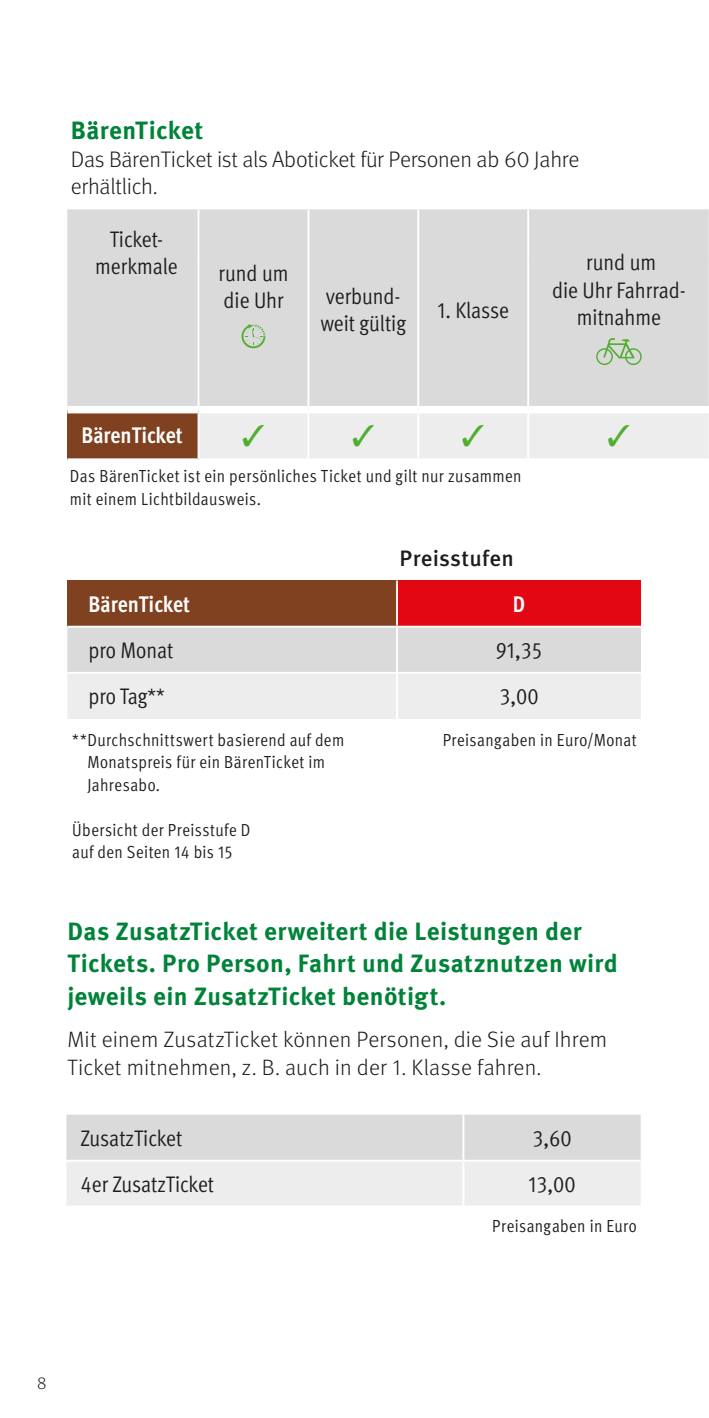
<style>
.page{position:relative;width:709px;height:1418px;background:#fff}
.page>*{position:absolute;margin:0;border:0;box-sizing:border-box;transform-origin:0 0}
.t1{font:700 25px/32.5px "Meta Pro";letter-spacing:.015em;color:#008339}
.t2{font:22.5px/27.5px "Meta Pro Cond Norm";color:#1d1d1b;text-align:center}
.t3{font:300 22.5px/27.5px "Meta Pro";letter-spacing:-.01em;color:#1d1d1b}
.t4{font:700 condensed 22.5px "Meta Pro";color:#fff}
.t5{font:300 22.25px/27.5px "Meta Pro";letter-spacing:.005em;color:#1d1d1b}
.t6{font:500 22.25px "Meta Pro";letter-spacing:.01em;color:#1d1d1b}
.t7{font:condensed 17.5px/22.5px "Meta Pro";letter-spacing:.02em;color:#1d1d1b}
.t8{font:300 17.5px "Meta Pro";color:#1d1d1b}
</style>
<div class="page">
<svg style="left:66px;top:1114px;width:574px;height:91px;background:#e3e3e3"></svg>
<hr style="left:462px;top:1114px;width:2px;height:45px;background:#fff">
<hr style="left:66px;top:1159px;width:397px;height:2px;background:#fff">
<hr style="left:463px;top:1159px;width:177px;height:2px;background:#fff">
<hr style="left:462px;top:1161px;width:2px;height:44px;background:#fff">
<div style="left:67px;top:410px;width:131px;height:49px;background:#804120"></div>
<div style="left:67px;top:209px;width:641px;height:197px;background:#dadada"></div>
<hr style="left:307px;top:209px;width:2px;height:49px;background:#fff">
<hr style="left:417px;top:209px;width:2px;height:49px;background:#fff">
<hr style="left:527px;top:209px;width:2px;height:49px;background:#fff">
<hr style="left:307px;top:258px;width:2px;height:148px;background:#fff">
<hr style="left:417px;top:258px;width:2px;height:148px;background:#fff">
<hr style="left:527px;top:258px;width:2px;height:148px;background:#fff">
<hr style="left:197px;top:209px;width:2px;height:49px;background:#fff">
<hr style="left:197px;top:258px;width:2px;height:148px;background:#fff">
<hr style="left:197px;top:413px;width:2px;height:45px;background:#fff">
<hr style="left:67px;top:458px;width:131px;height:2px;background:#fff">
<div style="left:67px;top:406px;width:131px;height:7px;background:#fff"></div>
<svg style="left:241px;top:324px;width:24px;height:24px"></svg>
<svg style="left:596px;top:338px;width:45px;height:27px"></svg>
<div style="left:67px;top:580px;width:330px;height:46px;background:#804120"></div>
<div style="left:397px;top:580px;width:244px;height:46px;background:#e30613"></div>
<svg style="left:67px;top:627px;width:574px;height:92px;background:#e4e4e4"></svg>
<hr style="left:396px;top:580px;width:2px;height:45px;background:#fff">
<hr style="left:67px;top:625px;width:330px;height:2px;background:#fff">
<hr style="left:397px;top:625px;width:244px;height:2px;background:#fff">
<hr style="left:396px;top:627px;width:2px;height:45px;background:#fff">
<hr style="left:396px;top:673px;width:2px;height:46px;background:#fff">
<hr style="left:67px;top:672px;width:330px;height:1px;background:#fff">
<hr style="left:397px;top:672px;width:244px;height:1px;background:#fff">
<svg style="left:198px;top:410px;width:511px;height:50px;background:#efefef"></svg>
<h1 class="t1" style="left:71px;top:113px;width:134px">BärenTicket</h1>
<p class="t3" style="left:71px;top:144px;width:510px">Das BärenTicket ist als Aboticket für Personen ab 60 Jahre erhältlich.</p>
<p class="t2" style="left:95px;top:224px;width:84px">Ticket&shy;merkmale</p>
<p class="t2" style="left:218px;top:258px;width:71px;text-align:left">rund um die Uhr</p>
<p class="t2" style="left:321px;top:281px;width:87px;text-align:left">verbund&shy;weit gültig</p>
<p class="t2" style="left:437px;top:294px;width:73px">1. Klasse</p>
<p class="t2" style="left:552px;top:247px;width:135px">rund um<br>die Uhr Fahrrad&shy;mitnahme</p>
<p class="t4" style="left:81px;top:418px;width:103px">BärenTicket</p>
<p class="t7" style="left:70px;top:464px;width:453px">Das BärenTicket ist ein persönliches Ticket und gilt nur zusammen mit einem Lichtbildausweis.</p>
<p class="t6" style="left:399px;top:540px;width:116px">Preisstufen</p>
<p class="t4" style="left:89px;top:587px;width:103px">BärenTicket</p>
<p class="t4" style="left:513px;top:587px;width:14px">D</p>
<p class="t2" style="left:89px;top:635px;width:86px">pro Monat</p>
<p class="t2" style="left:496px;top:635px;width:48px">91,35</p>
<p class="t2" style="left:89px;top:681px;width:78px">pro Tag**</p>
<p class="t2" style="left:499px;top:681px;width:41px">3,00</p>
<p class="t7" style="left:72px;top:727px;width:273px">**Durchschnittswert basierend auf dem</p>
<p class="t7" style="left:442px;top:727px;width:195px">Preisangaben in Euro/Monat</p>
<p class="t7" style="left:87px;top:749px;width:239px">Monatspreis für ein BärenTicket im<br>Jahresabo.</p>
<p class="t7" style="left:72px;top:817px;width:179px">Übersicht der Preisstufe D auf den Seiten 14 bis 15</p>
<h1 class="t1" style="left:67px;top:913px;width:552px">Das ZusatzTicket erweitert die Leistungen der<br>Tickets. Pro Person, Fahrt und Zusatznutzen wird jeweils ein ZusatzTicket benötigt.</h1>
<p class="t5" style="left:67px;top:1024px;width:541px">Mit einem ZusatzTicket können Personen, die Sie auf Ihrem<br>Ticket mitnehmen, z. B. auch in der 1. Klasse fahren.</p>
<p class="t2" style="left:81px;top:1123px;width:103px">ZusatzTicket</p>
<p class="t2" style="left:532px;top:1123px;width:41px">3,60</p>
<p class="t2" style="left:81px;top:1169px;width:135px">4er ZusatzTicket</p>
<p class="t2" style="left:528px;top:1169px;width:49px">13,00</p>
<p class="t7" style="left:492px;top:1213px;width:146px">Preisangaben in Euro</p>
<p class="t8" style="left:37px;top:1370px;width:11px">8</p>
</div>
